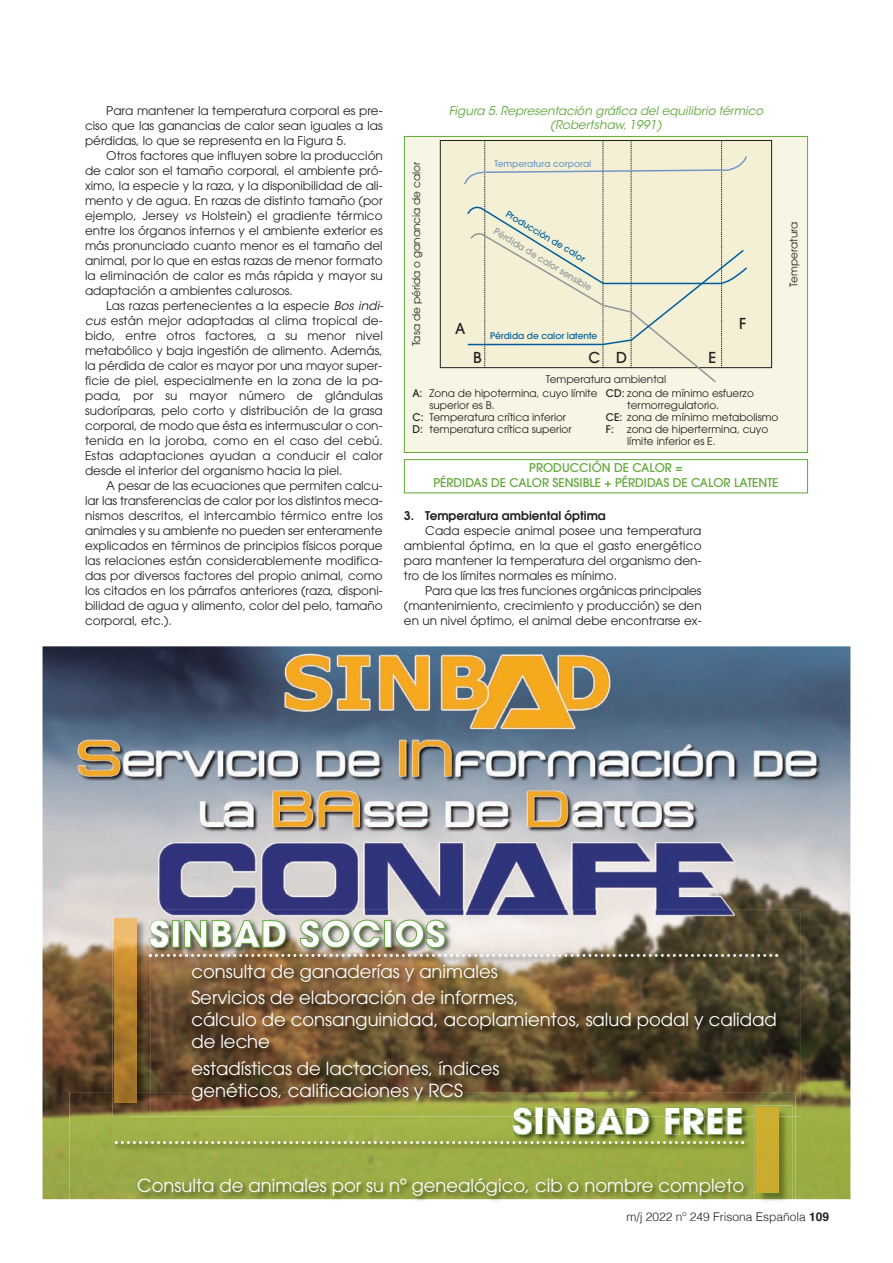
<style>
.page{position:relative;width:893px;height:1263px;background:#fff}
.page>*{position:absolute;margin:0;border:0;box-sizing:border-box;transform-origin:0 0}
.t1{font:700 36px "Avant Garde";letter-spacing:.01em;color:#fff}
.t2{font:18px/22px "Avant Garde";color:#fff}
.t3{font:500 15px "Avant Garde";color:#231f20}
.t4{font:12px/15px "Avant Garde";color:#231f20;text-align:justify}
.t5{font:italic 12px/13.5px "ITC Avant Garde Std";color:#61a73a;text-align:center}
.t6{font:500 12px/15px "Avant Garde";color:#61a73a;text-align:center}
.t7{font:300 12px "Helvetica";color:#231f20}
.t8{font:600 12px "Avant Garde";color:#231f20}
.t9{font:10.5px/14.2px "Avant Garde";color:#231f20}
.t10{font:500 10.5px "Avant Garde";color:#231f20}
.t11{font:500 9px "Avant Garde";color:#005d9c}
.t12{font:500 9px "Avant Garde";color:#939598}
.t13{font:500 9px "Avant Garde";color:#7299c6}
.s1{font-family:"ITC Avant Garde Std";font-style:italic}
.s2{font-weight:500}
.s3{font-weight:700}
</style>
<div class="page">
<div style="left:405px;top:137px;width:402px;height:315px;background:#f7f6e5"></div>
<div style="left:404px;top:136px;width:404px;height:317px;border:1px solid #61a73a"></div>
<div style="left:440px;top:141px;width:332px;height:227px;background:#f3f0d5"></div>
<div style="left:404px;top:459px;width:404px;height:34px;border:1px solid #61a73a"></div>
<svg style="left:462px;top:140px;width:287px;height:243px"></svg>
<img style="left:43px;top:646px;width:807px;height:553px">
<img style="left:69px;top:1092px;width:726px;height:109px">
<svg style="left:115px;top:1141px;width:629px;height:3px"></svg>
<svg style="left:665px;top:1116px;width:77px;height:18px"></svg>
<img style="left:132px;top:910px;width:514px;height:182px">
<img style="left:646px;top:910px;width:155px;height:206px">
<img style="left:150px;top:1092px;width:645px;height:24px">
<svg style="left:513px;top:1107px;width:136px;height:28px"></svg>
<img style="left:626px;top:1107px;width:23px;height:9px">
<img style="left:665px;top:1107px;width:15px;height:9px">
<img style="left:683px;top:1107px;width:21px;height:9px">
<img style="left:707px;top:1107px;width:16px;height:9px">
<img style="left:727px;top:1107px;width:15px;height:9px">
<div style="left:172px;top:920px;width:7px;height:27px;border:1px solid #61a73a"></div>
<svg style="left:184px;top:920px;width:102px;height:28px"></svg>
<svg style="left:300px;top:920px;width:81px;height:28px"></svg>
<div style="left:384px;top:920px;width:7px;height:27px;border:1px solid #61a73a"></div>
<svg style="left:395px;top:920px;width:50px;height:28px"></svg>
<img style="left:113px;top:916px;width:37px;height:200px">
<svg style="left:149px;top:954px;width:629px;height:3px"></svg>
<svg style="left:150px;top:920px;width:19px;height:28px"></svg>
<img style="left:115px;top:918px;width:17px;height:184px">
<img style="left:132px;top:918px;width:4px;height:174px">
<svg style="left:132px;top:1092px;width:4px;height:10px"></svg>
<img style="left:755px;top:1105px;width:37px;height:96px">
<div style="left:757px;top:1108px;width:21px;height:85px;background:#cbac30"></div>
<p class="t4" style="left:85px;top:103px;width:299px;text-indent:21px">Para mantener la temperatura corporal es pre&shy;ciso que las ganancias de calor sean iguales a las pérdidas, lo que se representa en la Figura 5.</p>
<p class="t4" style="left:85px;top:148px;width:299px;text-indent:21px">Otros factores que influyen sobre la producción de calor son el tamaño corporal, el ambiente pró&shy;ximo, la especie y la raza, y la disponibilidad de ali&shy;mento y de agua. En razas de distinto tamaño (por ejemplo, Jersey <span class="s1">vs</span> Holstein) el gradiente térmico entre los órganos internos y el ambiente exterior es más pronunciado cuanto menor es el tamaño del animal, por lo que en estas razas de menor formato la eliminación de calor es más rápida y mayor su adaptación a ambientes calurosos.</p>
<p class="t4" style="left:85px;top:298px;width:300px;text-indent:21px">Las razas pertenecientes a la especie <span class="s1">Bos indi&shy;cus</span> están mejor adaptadas al clima tropical de&shy;bido, entre otros factores, a su menor nivel metabólico y baja ingestión de alimento. Además, la pérdida de calor es mayor por una mayor super&shy;ficie de piel, especialmente en la zona de la pa&shy;pada, por su mayor número de glándulas sudoríparas, pelo corto y distribución de la grasa corporal, de modo que ésta es intermuscular o con&shy;tenida en la joroba, como en el caso del cebú.<br>Estas adaptaciones ayudan a conducir el calor desde el interior del organismo hacia la piel.</p>
<p class="t4" style="left:85px;top:478px;width:299px;text-indent:21px">A pesar de las ecuaciones que permiten calcu&shy;lar las transferencias de calor por los distintos meca&shy;nismos descritos, el intercambio térmico entre los animales y su ambiente no pueden ser enteramente explicados en términos de principios físicos porque las relaciones están considerablemente modifica&shy;das por diversos factores del propio animal, como los citados en los párrafos anteriores (raza, disponi&shy;bilidad de agua y alimento, color del pelo, tamaño corporal, etc.).</p>
<p class="t9" style="left:409px;top:346px;width:186px;rotate:-90deg">Tasa de périda o ganancia de calor</p>
<p class="t5" style="left:449px;top:105px;width:316px">Figura 5. Representación gráfica del equilibrio térmico (Robertshaw, 1991)</p>
<p class="t13" style="left:495px;top:158px;width:98px">Temperatura corporal</p>
<p class="t11" style="left:510px;top:208px;width:92px;rotate:31deg">Producción de calor</p>
<p class="t12" style="left:498px;top:226px;width:114px;rotate:31deg">Pérdida de calor sensible</p>
<p class="t3" style="left:455px;top:319px;width:12px">A</p>
<p class="t11" style="left:490px;top:330px;width:109px">Pérdida de calor latente</p>
<p class="t3" style="left:473px;top:349px;width:10px">B</p>
<p class="t3" style="left:589px;top:349px;width:40px">C D</p>
<p class="t3" style="left:708px;top:349px;width:9px">E</p>
<p class="t3" style="left:739px;top:315px;width:9px">F</p>
<p class="t9" style="left:412px;top:372px;width:343px;text-indent:133px">Temperatura ambiental<br><span class="s2">A:</span> Zona de hipotermina, cuyo límite <span class="s2">CD:</span> zona de mínimo esfuerzo</p>
<p class="t9" style="left:429px;top:398px;width:67px">superior es B.</p>
<p class="t9" style="left:627px;top:398px;width:93px">termorregulatorio.</p>
<p class="t9" style="left:412px;top:410px;width:155px"><span class="s2">C:</span> Temperatura crítica inferior</p>
<p class="t9" style="left:606px;top:410px;width:174px"><span class="s2">CE:</span> zona de mínimo metabolismo</p>
<p class="t9" style="left:412px;top:422px;width:161px"><span class="s2">D:</span> temperatura crítica superior</p>
<p class="t10" style="left:606px;top:423px;width:9px">F:</p>
<p class="t9" style="left:627px;top:423px;width:143px;line-height:12px">zona de hipertermina, cuyo límite inferior es E.</p>
<p class="t6" style="left:433px;top:460px;width:346px">PRODUCCIÓN DE CALOR =<br>PÉRDIDAS DE CALOR SENSIBLE + PÉRDIDAS DE CALOR LATENTE</p>
<p class="t8" style="left:404px;top:508px;width:203px">3. Temperatura ambiental óptima</p>
<p class="t4" style="left:404px;top:523px;width:299px;text-indent:21px">Cada especie animal posee una temperatura ambiental óptima, en la que el gasto energético para mantener la temperatura del organismo den&shy;tro de los límites normales es mínimo.</p>
<p class="t4" style="left:404px;top:583px;width:299px;text-indent:21px">Para que las tres funciones orgánicas principales (mantenimiento, crecimiento y producción) se den en un nivel óptimo, el animal debe encontrarse ex-</p>
<p class="t9" style="left:786px;top:287px;width:67px;rotate:-90deg">Temperatura</p>
<h1 class="t1" style="left:149px;top:911px;width:298px">SINBAD SOCIOS</h1>
<h2 class="t2" style="left:191px;top:958px;width:329px;line-height:26.2px">consulta de ganaderías y animales<br>Servicios de elaboración de informes,</h2>
<h2 class="t2" style="left:191px;top:1008px;width:587px">cálculo de consanguinidad, acoplamientos, salud podal y calidad de leche</h2>
<h2 class="t2" style="left:191px;top:1057px;width:310px">estadísticas de lactaciones, índices genéticos, calificaciones y RCS</h2>
<h1 class="t1" style="left:512px;top:1098px;width:233px">SINBAD FREE</h1>
<h2 class="t2" style="left:137px;top:1174px;width:609px">Consulta de animales por su nº genealógico, cib o nombre completo</h2>
<p class="t7" style="left:626px;top:1206px;width:204px">m/j 2022 nº 249 Frisona Española <span class="s3">109</span></p>
</div>
